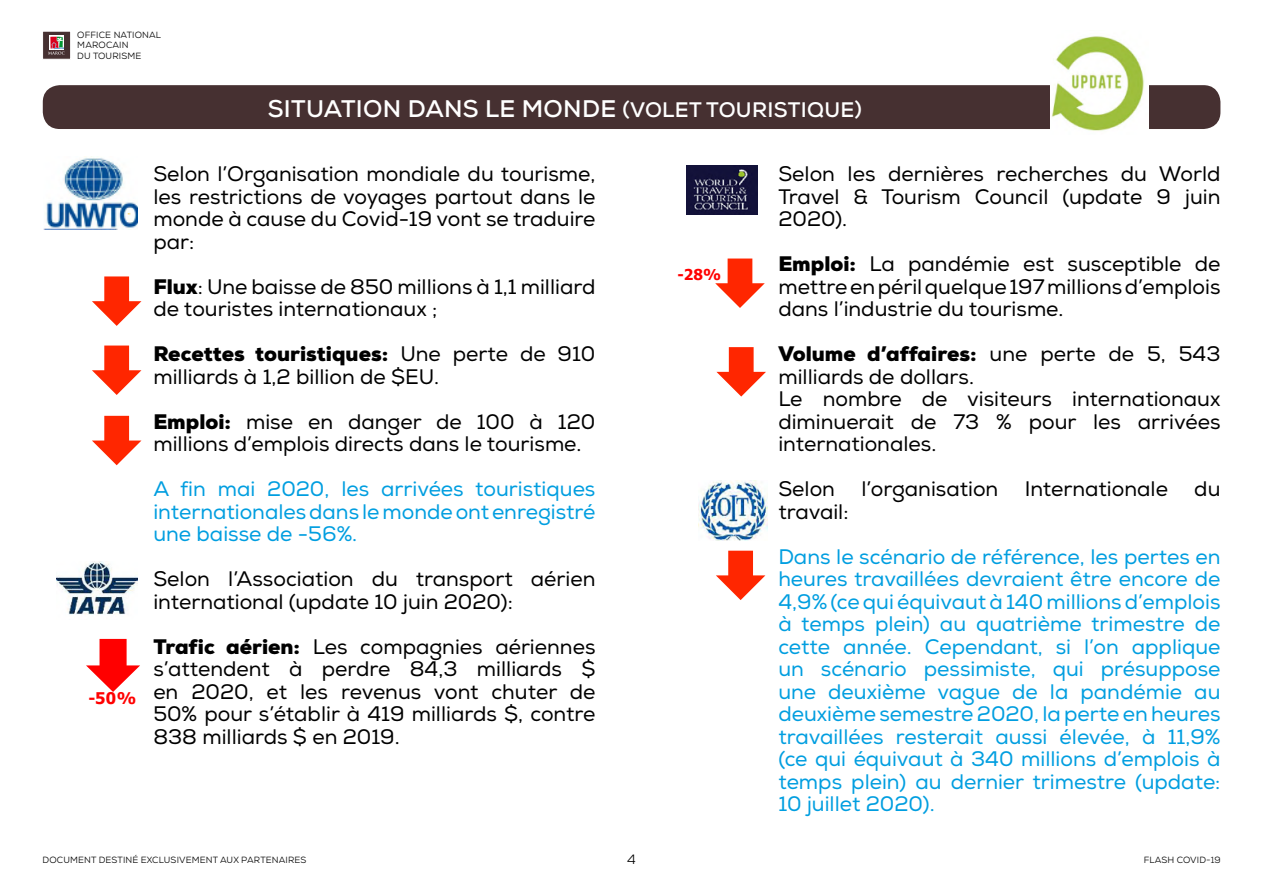
<style>
.page{position:relative;width:1263px;height:893px;background:#fff}
.page>*{position:absolute;margin:0;border:0;box-sizing:border-box;transform-origin:0 0}
.t1{font:700 24px "Nexa";letter-spacing:.015em;color:#fff}
.t2{font:21px/22.5px "Nexa";color:#000}
.t3{font:21px/22.5px "Nexa";color:#009ee0;text-align:justify}
.t4{font:700 16.2px "Tahoma";color:#f00}
.t5{font:700 15px "Tahoma";color:#f00}
.t6{font:13.5px "Nexa";color:#000}
.t7{font:9px/10.8px "Nexa";letter-spacing:.015em;color:#000}
.s1{font-size:21px}
.s2{font-weight:900}
</style>
<div class="page">
<div style="left:43px;top:31px;width:28px;height:28px;background:#463031;border:1px solid #fff"></div>
<svg style="left:50px;top:36px;width:14px;height:1px"></svg>
<svg style="left:48px;top:37px;width:16px;height:18px"></svg>
<div style="left:43px;top:85px;width:1177px;height:44px;background:#463031;border-radius:17px"></div>
<img style="left:687px;top:165px;width:70px;height:49px">
<img style="left:699px;top:480px;width:69px;height:60px">
<img style="left:44px;top:158px;width:93px;height:72px">
<img style="left:56px;top:561px;width:81px;height:54px">
<svg style="left:715px;top:259px;width:50px;height:49px"></svg>
<svg style="left:716px;top:347px;width:50px;height:50px"></svg>
<svg style="left:92px;top:276px;width:49px;height:50px"></svg>
<svg style="left:92px;top:346px;width:49px;height:49px"></svg>
<svg style="left:92px;top:416px;width:49px;height:49px"></svg>
<svg style="left:716px;top:551px;width:49px;height:49px"></svg>
<img style="left:1050px;top:36px;width:99px;height:95px">
<svg style="left:86px;top:639px;width:54px;height:53px"></svg>
<p class="t7" style="left:77px;top:29px;width:85px">OFFICE NATIONAL<br>MAROCAIN<br>DU TOURISME</p>
<p class="t1" style="left:268px;top:94px;width:596px">SITUATION DANS LE MONDE <span class="s1">(VOLET TOURISTIQUE)</span></p>
<p class="t4" style="left:89px;top:687px;width:49px">-50%</p>
<p class="t2" style="left:153px;top:163px;width:444px;text-align:justify">Selon l’Organisation mondiale du tourisme, les restrictions de voyages partout dans le monde à cause du Covid-19 vont se traduire par:</p>
<p class="t2" style="left:153px;top:276px;width:444px"><span class="s2">Flux</span>: Une baisse de 850 millions à 1,1 milliard de touristes internationaux ;</p>
<p class="t2" style="left:153px;top:343px;width:444px"><span class="s2">Recettes touristiques:</span> Une perte de 910 milliards à 1,2 billion de $EU.</p>
<p class="t2" style="left:153px;top:411px;width:444px"><span class="s2">Emploi:</span> mise en danger de 100 à 120 millions d’emplois directs dans le tourisme.</p>
<p class="t3" style="left:153px;top:478px;width:444px">A fin mai 2020, les arrivées touristiques internationales dans le monde ont enregistré une baisse de -56%.</p>
<p class="t2" style="left:153px;top:568px;width:444px">Selon l’Association du transport aérien international (update 10 juin 2020):</p>
<p class="t2" style="left:153px;top:636px;width:444px;text-align:justify"><span class="s2">Trafic aérien:</span> Les compagnies aériennes s’attendent à perdre 84,3 milliards $ en 2020, et les revenus vont chuter de 50% pour s’établir à 419 milliards $, contre 838 milliards $ en 2019.</p>
<p class="t5" style="left:677px;top:264px;width:45px">-28%</p>
<p class="t2" style="left:778px;top:163px;width:444px;text-align:justify">Selon les dernières recherches du World Travel &amp; Tourism Council (update 9 juin 2020).</p>
<p class="t2" style="left:778px;top:253px;width:444px;text-align:justify"><span class="s2">Emploi:</span> La pandémie est susceptible de mettre en péril quelque 197 millions d’emplois dans l’industrie du tourisme.</p>
<p class="t2" style="left:778px;top:343px;width:444px"><span class="s2">Volume d’affaires:</span> une perte de 5, 543 milliards de dollars.<br>Le nombre de visiteurs internationaux diminuerait de 73 % pour les arrivées internationales.</p>
<p class="t2" style="left:778px;top:478px;width:58px">Selon</p>
<p class="t2" style="left:861px;top:478px;width:138px">l’organisation</p>
<p class="t2" style="left:1025px;top:478px;width:145px">Internationale</p>
<p class="t2" style="left:1194px;top:478px;width:28px">du</p>
<p class="t2" style="left:778px;top:501px;width:72px">travail:</p>
<p class="t3" style="left:778px;top:546px;width:444px">Dans le scénario de référence, les pertes en heures travaillées devraient être encore de 4,9% (ce qui équivaut à 140 millions d’emplois à temps plein) au quatrième trimestre de cette année. Cependant, si l’on applique un scénario pessimiste, qui présuppose une deuxième vague de la pandémie au deuxième semestre 2020, la perte en heures travaillées resterait aussi élevée, à 11,9% (ce qui équivaut à 340 millions d’emplois à temps plein) au dernier trimestre (update:<br>10 juillet 2020).</p>
<p class="t7" style="left:43px;top:854px;width:265px">DOCUMENT DESTINÉ EXCLUSIVEMENT AUX PARTENAIRES</p>
<p class="t6" style="left:627px;top:850px;width:10px">4</p>
<p class="t7" style="left:1144px;top:854px;width:78px">FLASH COVID-19</p>
</div>
